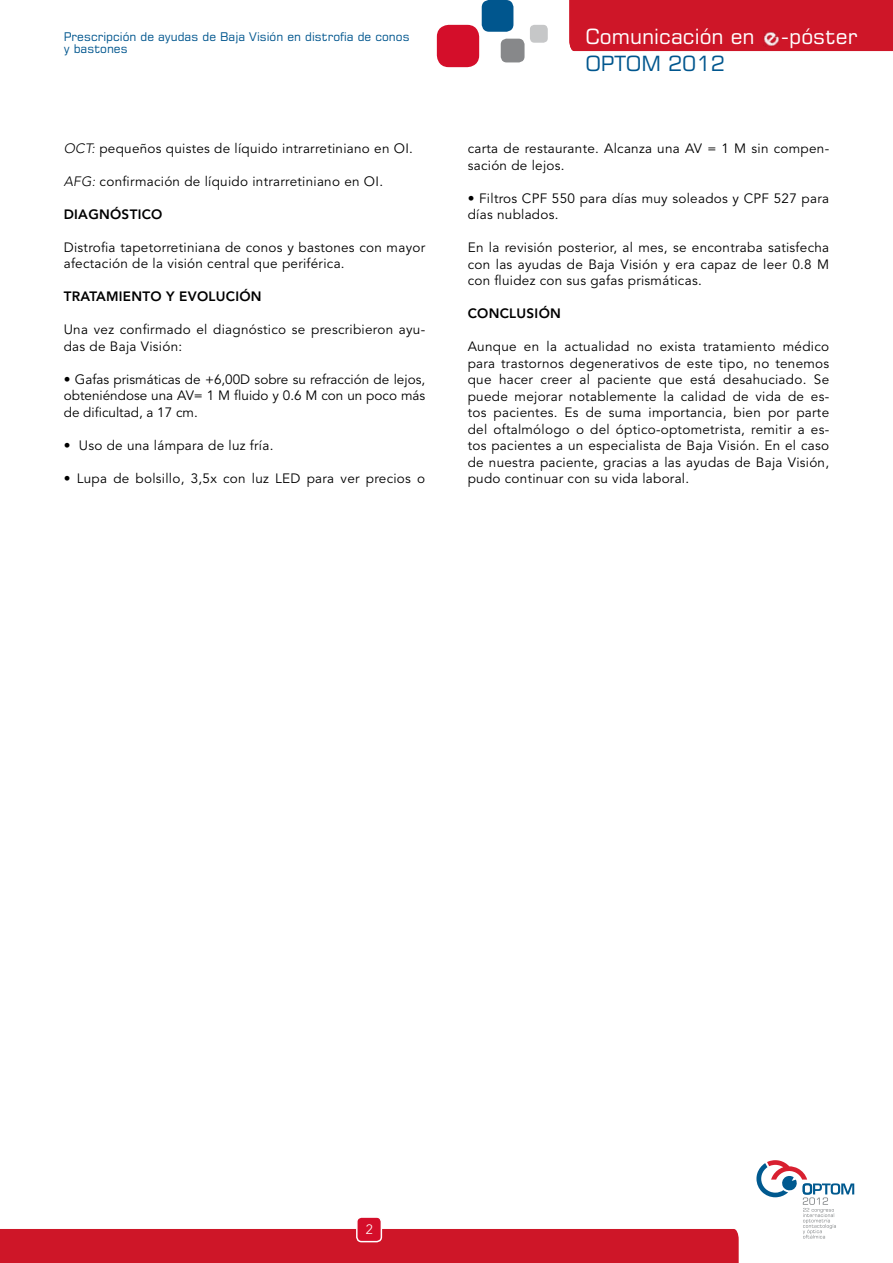
<style>
.page{position:relative;width:893px;height:1263px;background:#fff}
.page>*{position:absolute;margin:0;border:0;box-sizing:border-box;transform-origin:0 0}
.t1{font:21px "Square 721";color:#fff}
.t2{font:21px "Square 721";color:#00568e}
.t3{font:13.5px/16.5px "Avenir";letter-spacing:.02em;color:#000}
.t4{font:800 13.5px "Avenir";letter-spacing:.02em;color:#000}
.t5{font:300 13.5px "Avenir";color:#fff}
.t6{font:12px/12px "Square 721";color:#00568e}
.s1{font-weight:300;font-style:italic}
</style>
<div class="page">
<div style="left:437px;top:25px;width:42px;height:42px;background:#d40e2a;border-radius:12px"></div>
<div style="left:482px;top:0;width:31px;height:32px;background:#00568e;border-radius:7px"></div>
<div style="left:501px;top:39px;width:24px;height:23px;background:#87888a;border-radius:6px"></div>
<div style="left:530px;top:25px;width:18px;height:18px;background:#c6c7c8;border-radius:4px"></div>
<div style="left:569px;top:0;width:324px;height:51px;background:#ce1628"></div>
<svg style="left:756px;top:1160px;width:98px;height:78px"></svg>
<div style="left:0;top:1229px;width:739px;height:34px;background:#ce1628"></div>
<div style="left:357px;top:1217px;width:24px;height:24px;background:#d40e2a;border-radius:5px"></div>
<div style="left:356px;top:1216px;width:26px;height:26px;border:1px solid #fff;border-radius:5px"></div>
<img style="left:764px;top:30px;width:15px;height:16px">
<p class="t6" style="left:64px;top:30px;width:347px">Prescripción de ayudas de Baja Visión en distrofia de conos y bastones</p>
<p class="t3" style="left:64px;top:140px;width:351px"><span class="s1">OCT:</span> pequeños quistes de líquido intrarretiniano en OI.</p>
<p class="t3" style="left:64px;top:173px;width:321px"><span class="s1">AFG:</span> confirmación de líquido intrarretiniano en OI.</p>
<p class="t4" style="left:64px;top:206px;width:100px">DIAGNÓSTICO</p>
<p class="t3" style="left:64px;top:239px;width:363px">Distrofia tapetorretiniana de conos y bastones con mayor afectación de la visión central que periférica.</p>
<p class="t4" style="left:64px;top:289px;width:199px">TRATAMIE NTO Y EVOLUCIÓN</p>
<p class="t3" style="left:64px;top:322px;width:363px">Una vez confirmado el diagnóstico se prescribieron ayu&shy;das de Baja Visión:</p>
<p class="t3" style="left:64px;top:371px;width:363px;text-align:justify">• Gafas prismáticas de +6,00D sobre su refracción de lejos, obteniéndose una AV= 1 M fluido y 0.6 M con un poco más de dificultad, a 17 cm.</p>
<p class="t3" style="left:64px;top:437px;width:211px">• Uso de una lámpara de luz fría.</p>
<p class="t3" style="left:64px;top:470px;width:363px">• Lupa de bolsillo, 3,5x con luz LED para ver precios o</p>
<h1 class="t1" style="left:585px;top:23px;width:274px">Comunicación en -póster</h1>
<h1 class="t2" style="left:585px;top:50px;width:141px">OPTOM 2012</h1>
<p class="t3" style="left:468px;top:140px;width:363px">carta de restaurante. Alcanza una AV = 1 M sin compen&shy;sación de lejos.</p>
<p class="t3" style="left:468px;top:190px;width:363px">• Filtros CPF 550 para días muy soleados y CPF 527 para días nublados.</p>
<p class="t3" style="left:468px;top:239px;width:363px;text-align:justify">En la revisión posterior, al mes, se encontraba satisfecha con las ayudas de Baja Visión y era capaz de leer 0.8 M con fluidez con sus gafas prismáticas.</p>
<p class="t4" style="left:468px;top:305px;width:95px">CONCLUSIÓN</p>
<p class="t3" style="left:468px;top:338px;width:363px;text-align:justify">Aunque en la actualidad no exista tratamiento médico para trastornos degenerativos de este tipo, no tenemos que hacer creer al paciente que está desahuciado. Se puede mejorar notablemente la calidad de vida de es&shy;tos pacientes. Es de suma importancia, bien por parte del oftalmólogo o del óptico-optometrista, remitir a es&shy;tos pacientes a un especialista de Baja Visión. En el caso de nuestra paciente, gracias a las ayudas de Baja Visión, pudo continuar con su vida laboral.</p>
<p class="t5" style="left:366px;top:1222px;width:9px">2</p>
</div>
